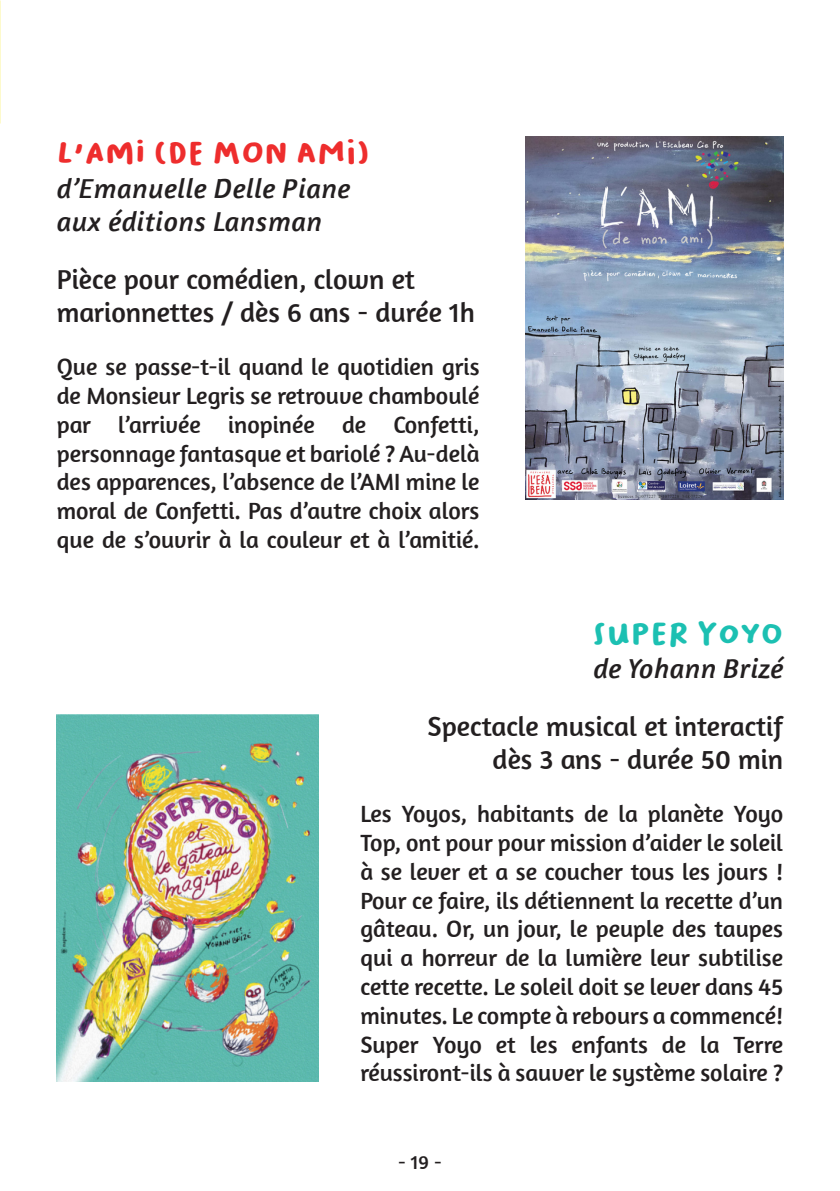
<style>
.page{position:relative;width:840px;height:1191px;background:#fff}
.page>*{position:absolute;margin:0;border:0;box-sizing:border-box;transform-origin:0 0}
.texte_normal{font:32px "Bakso Sapi";color:#ee2d2d}
.texte_normal-2{font:32px "Bakso Sapi";color:#1cc0b2}
.texte_normal-3{font:28px/33.6px "Amaranth";color:#231f20}
.texte_normal-4{font:italic 28px "Amaranth";letter-spacing:.02em;color:#231f20}
.texte_normal-5{font:24px/28.8px "Amaranth";color:#231f20;text-align:justify}
.t1{font:20px "Amaranth";color:#231f20}
</style>
<div class="page">
<img style="left:525px;top:137px;width:257px;height:362px">
<img style="left:57px;top:714px;width:261px;height:367px">
<p class="texte_normal" style="left:57px;top:135px;width:314px">L'AMI (DE MON AMI)</p>
<p class="texte_normal-4" style="left:57px;top:172px;width:295px">d’Emanuelle Delle Piane</p>
<p class="texte_normal-4" style="left:57px;top:205px;width:266px">aux éditions Lansman</p>
<p class="texte_normal-3" style="left:57px;top:262px;width:419px">Pièce pour comédien, clown et marionnettes / dès 6 ans - durée 1h</p>
<p class="texte_normal-5" style="left:57px;top:352px;width:424px">Que se passe-t-il quand le quotidien gris de Monsieur Legris se retrouve chamboulé par l’arrivée inopinée de Confetti, personnage fantasque et bariolé ? Au-delà des apparences, l’absence de l’AMI mine le moral de Confetti. Pas d’autre choix alors que de s’ouvrir à la couleur et à l’amitié.</p>
<p class="texte_normal-2" style="left:591px;top:615px;width:192px">SUPER YOYO</p>
<p class="texte_normal-4" style="left:593px;top:652px;width:191px">de Yohann Brizé</p>
<p class="texte_normal-3" style="left:427px;top:709px;width:357px">Spectacle musical et interactif</p>
<p class="texte_normal-3" style="left:492px;top:742px;width:292px">dès 3 ans - durée 50 min</p>
<p class="texte_normal-5" style="left:360px;top:799px;width:424px">Les Yoyos, habitants de la planète Yoyo Top, ont pour pour mission d’aider le soleil à se lever et a se coucher tous les jours !<br>Pour ce faire, ils détiennent la recette d’un gâteau. Or, un jour, le peuple des taupes qui a horreur de la lumière leur subtilise cette recette. Le soleil doit se lever dans 45 minutes. Le compte à rebours a commencé!<br>Super Yoyo et les enfants de la Terre réussiront-ils à sauver le système solaire ?</p>
<p class="t1" style="left:398px;top:1150px;width:45px">- 19 -</p>
</div>
